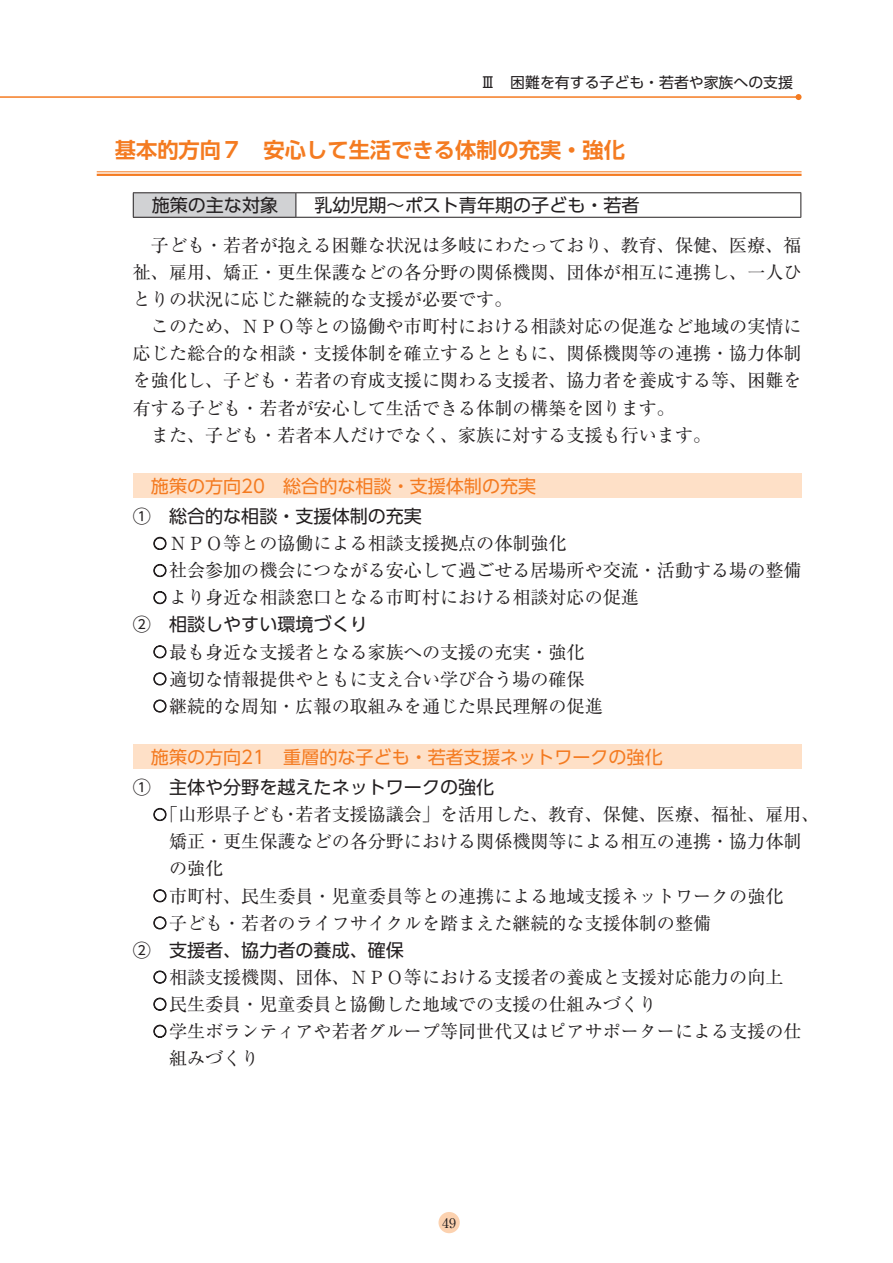
<style>
.page{position:relative;width:893px;height:1263px;background:#fff}
.page>*{position:absolute;margin:0;border:0;box-sizing:border-box;transform-origin:0 0}
.t1{font:700 21.3px "UD Shin Go Pr 6 De";color:#f47b21}
.t2{font:18px/27.2px "Ryumin";color:#231f20}
.t3{font:18px "UD Shin Go Pr 6";color:#231f20}
.t4{font:18px "UD Shin Go Pr 6";color:#f47b21}
.t5{font:14.85px "UD Shin Go Pr 6";color:#231f20}
.t6{font:13.8px "Ryumin";color:#231f20}
.s1{font-size:13.8px}
</style>
<div class="page">
<div style="left:133px;top:193px;width:163px;height:24px;background:#d1d2d4"></div>
<hr style="left:133px;top:192px;width:163px;height:1px;background:#231f20">
<svg style="left:133px;top:193px;width:1px;height:24px"></svg>
<hr style="left:296px;top:192px;width:505px;height:1px;background:#231f20">
<svg style="left:296px;top:193px;width:1px;height:24px"></svg>
<svg style="left:800px;top:193px;width:1px;height:24px"></svg>
<hr style="left:133px;top:217px;width:163px;height:1px;background:#231f20">
<hr style="left:296px;top:217px;width:505px;height:1px;background:#231f20">
<hr style="left:97px;top:171px;width:704px;height:1px;background:#f47b21">
<hr style="left:97px;top:174px;width:704px;height:2px;background:#f47b21">
<div style="left:133px;top:474px;width:668px;height:24px;background:#fee0c7"></div>
<div style="left:133px;top:745px;width:668px;height:24px;background:#fee0c7"></div>
<div style="left:438px;top:1212px;width:22px;height:21px;background:#fcd2b0;border-radius:50%"></div>
<hr style="left:0;top:96px;width:798px;height:2px;background:#f47b21">
<svg style="left:795px;top:94px;width:6px;height:6px"></svg>
<p class="t5" style="left:480px;top:70px;width:314px">Ⅲ　困難を有する子ども・若者や家族への支援</p>
<p class="t1" style="left:115px;top:133px;width:512px">基本的方向７　安心して生活できる体制の充実・強化</p>
<p class="t3" style="left:152px;top:190px;width:128px">施策の主な対象</p>
<p class="t3" style="left:314px;top:190px;width:327px">乳幼児期～ポスト青年期の子ども・若者</p>
<p class="t2" style="left:133px;top:231px;width:670px">　子ども・若者が抱える困難な状況は多岐にわたっており、教育、保健、医療、福祉、雇用、矯正・更生保護などの各分野の関係機関、団体が相互に連携し、一人ひとりの状況に応じた継続的な支援が必要です。<br>　このため、ＮＰＯ等との協働や市町村における相談対応の促進など地域の実情に応じた総合的な相談・支援体制を確立するとともに、関係機関等の連携・協力体制を強化し、子ども・若者の育成支援に関わる支援者、協力者を養成する等、困難を有する子ども・若者が安心して生活できる体制の構築を図ります。<br>　また、子ども・若者本人だけでなく、家族に対する支援も行います。</p>
<p class="t4" style="left:151px;top:471px;width:387px">施策の方向20　総合的な相談・支援体制の充実</p>
<p class="t3" style="left:133px;top:502px;width:291px">①　総合的な相談・支援体制の充実</p>
<p class="t2" style="left:153px;top:529px;width:415px"><span class="s1">○</span>ＮＰＯ等との協働による相談支援拠点の体制強化</p>
<p class="t2" style="left:153px;top:557px;width:650px"><span class="s1">○</span>社会参加の機会につながる安心して過ごせる居場所や交流・活動する場の整備</p>
<p class="t2" style="left:153px;top:584px;width:487px"><span class="s1">○</span>より身近な相談窓口となる市町村における相談対応の促進</p>
<p class="t3" style="left:133px;top:610px;width:236px">②　相談しやすい環境づくり</p>
<p class="t2" style="left:153px;top:638px;width:433px"><span class="s1">○</span>最も身近な支援者となる家族への支援の充実・強化</p>
<p class="t2" style="left:153px;top:665px;width:433px"><span class="s1">○</span>適切な情報提供やともに支え合い学び合う場の確保</p>
<p class="t2" style="left:153px;top:692px;width:451px"><span class="s1">○</span>継続的な周知・広報の取組みを通じた県民理解の促進</p>
<p class="t4" style="left:151px;top:742px;width:513px">施策の方向21　重層的な子ども・若者支援ネットワークの強化</p>
<p class="t3" style="left:133px;top:773px;width:363px">①　主体や分野を越えたネットワークの強化</p>
<p class="t2" style="left:169px;top:801px;width:652px;text-indent:-16px"><span class="s1">○</span>「山形県子ども・若者支援協議会」を活用した、教育、保健、医療、福祉、雇用、矯正・更生保護などの各分野における関係機関等による相互の連携・協力体制の強化</p>
<p class="t2" style="left:153px;top:882px;width:632px"><span class="s1">○</span>市町村、民生委員・児童委員等との連携による地域支援ネットワークの強化</p>
<p class="t2" style="left:153px;top:909px;width:560px"><span class="s1">○</span>子ども・若者のライフサイクルを踏まえた継続的な支援体制の整備</p>
<p class="t3" style="left:133px;top:935px;width:273px">②　支援者、協力者の養成、確保</p>
<p class="t2" style="left:153px;top:963px;width:632px"><span class="s1">○</span>相談支援機関、団体、ＮＰＯ等における支援者の養成と支援対応能力の向上</p>
<p class="t2" style="left:153px;top:990px;width:505px"><span class="s1">○</span>民生委員・児童委員と協働した地域での支援の仕組みづくり</p>
<p class="t2" style="left:169px;top:1017px;width:634px;text-indent:-16px"><span class="s1">○</span>学生ボランティアや若者グループ等同世代又はピアサポーターによる支援の仕組みづくり</p>
<p class="t6" style="left:442px;top:1214px;width:15px">49</p>
</div>
